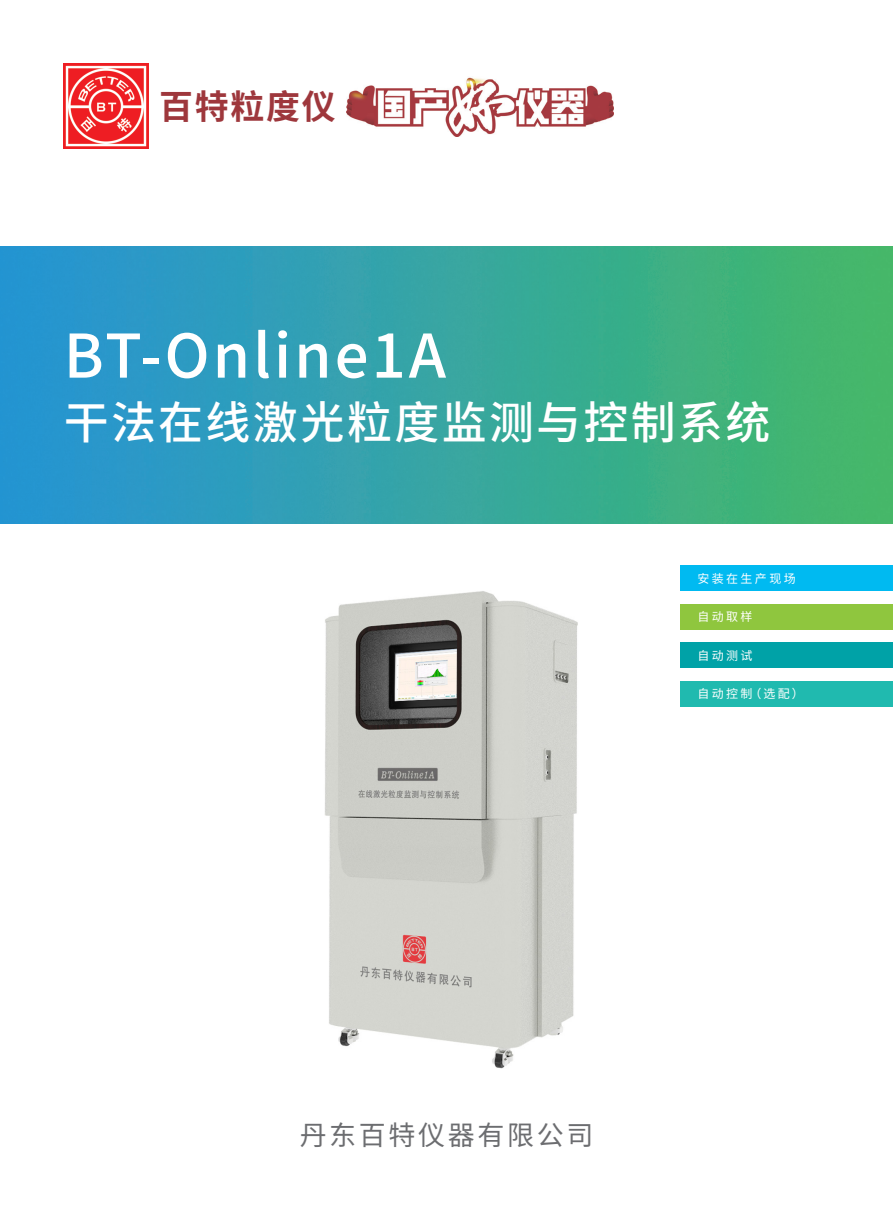
<style>
.page{position:relative;width:893px;height:1212px;background:#fff}
.page>*{position:absolute;margin:0;border:0;box-sizing:border-box;transform-origin:0 0}
.t1{font:500 60px "Source Han Sans CN";letter-spacing:.05em;color:#fff}
.t2{font:500 45px "Source Han Sans CN";letter-spacing:.05em;color:#fff}
.t3{font:700 33.9px "Source Han Sans CN";letter-spacing:.05em;color:#9e373c}
.t4{font:27px "Source Han Sans CN";letter-spacing:.1em;color:#6c6d70}
.t5{font:12px "Source Han Sans CN";letter-spacing:.2em;color:#fff}
</style>
<div class="page">
<img style="left:325px;top:591px;width:253px;height:478px">
<img style="left:64px;top:64px;width:85px;height:85px">
<img style="left:346px;top:77px;width:267px;height:59px">
<img style="left:0;top:247px;width:893px;height:276px">
<div style="left:680px;top:566px;width:213px;height:25px;background:#00baf1"></div>
<div style="left:680px;top:604px;width:213px;height:25px;background:#8fc63e"></div>
<div style="left:680px;top:642px;width:213px;height:26px;background:#00a2a7"></div>
<div style="left:680px;top:681px;width:213px;height:25px;background:#20baaf"></div>
<p class="t3" style="left:159px;top:88px;width:178px">百特粒度仪</p>
<p class="t1" style="left:64px;top:322px;width:384px">BT-Online1A</p>
<p class="t2" style="left:64px;top:398px;width:708px">干法在线激光粒度监测与控制系统</p>
<p class="t5" style="left:697px;top:572px;width:100px">安装在生产现场</p>
<p class="t5" style="left:697px;top:610px;width:57px">自动取样</p>
<p class="t5" style="left:697px;top:649px;width:57px">自动测试</p>
<p class="t5" style="left:697px;top:687px;width:108px">自动控制（选配）</p>
<h3 class="t4" style="left:299px;top:1120px;width:296px">丹东百特仪器有限公司</h3>
</div>
